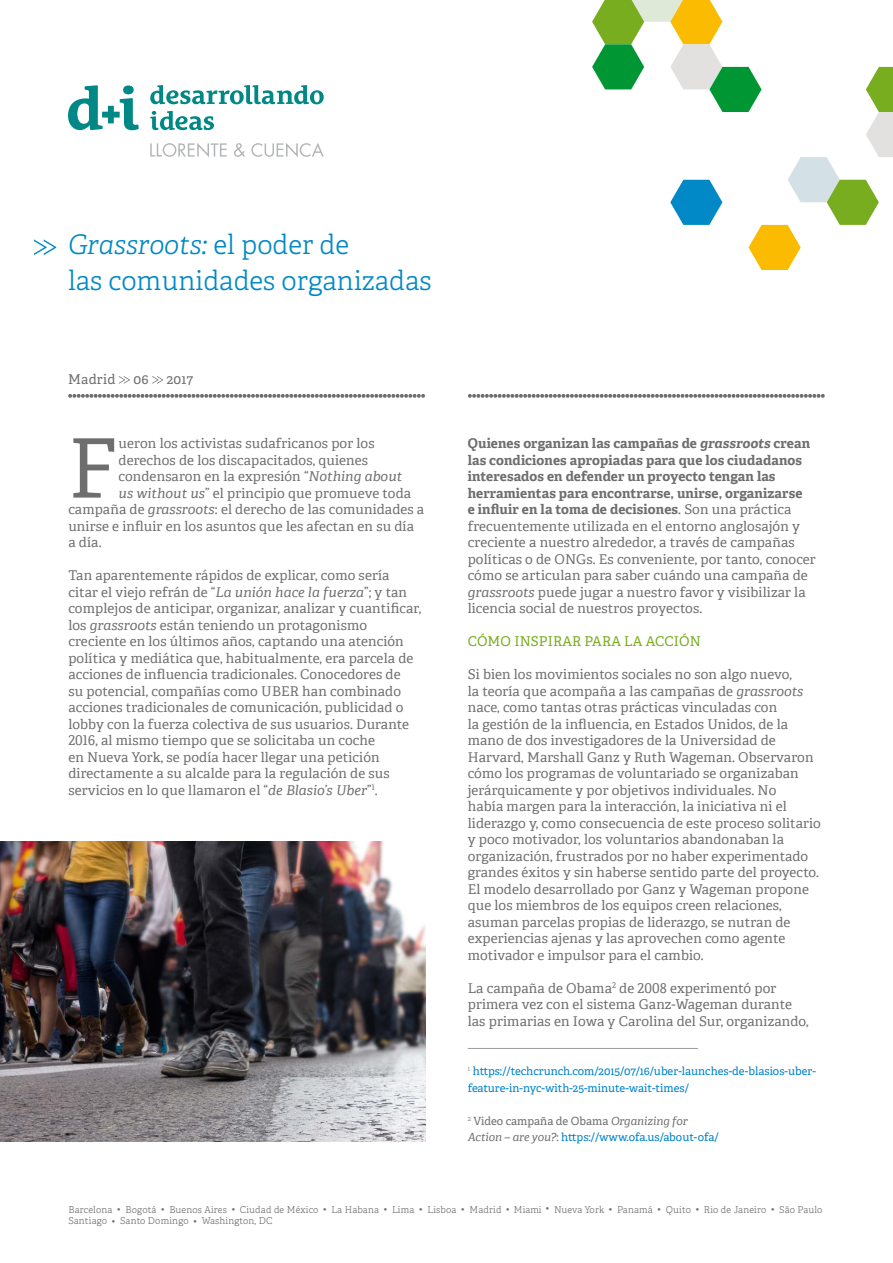
<style>
.page{position:relative;width:893px;height:1263px;background:#fff}
.page>*{position:absolute;margin:0;border:0;box-sizing:border-box;transform-origin:0 0}
.t1{font:81.9px "Adelle";color:#6e6e6f}
.t2{font:300 27px/36px "Adelle";color:#0089c6}
.t3{font:13.5px/16.5px "Adelle";letter-spacing:.01em;color:#6e6e6f}
.t4{font:13.5px "Adelle";letter-spacing:.01em;color:#76ad1c}
.t5{font:13.5px "Adelle";letter-spacing:.02em;color:#6e6e6f}
.t6{font:11.25px/16.5px "Adelle";color:#0082c9}
.t7{font:300 9.45px/11.4px "Adelle";letter-spacing:.02em;color:#6e6e6f}
.s1{font-style:italic}
.s2{font-weight:700}
.s3{font-weight:700;font-style:italic}
.s4{color:#6e6e6f}
.s5{font-style:italic;color:#6e6e6f}
</style>
<div class="page">
<img style="left:0;top:841px;width:425px;height:301px">
<svg style="left:34px;top:239px;width:22px;height:16px"></svg>
<svg style="left:119px;top:376px;width:11px;height:8px"></svg>
<svg style="left:152px;top:376px;width:11px;height:8px"></svg>
<svg style="left:68px;top:394px;width:357px;height:4px"></svg>
<svg style="left:468px;top:394px;width:357px;height:4px"></svg>
<svg style="left:592px;top:0;width:301px;height:270px"></svg>
<svg style="left:68px;top:85px;width:71px;height:45px"></svg>
<svg style="left:150px;top:85px;width:174px;height:19px"></svg>
<svg style="left:150px;top:111px;width:64px;height:19px"></svg>
<svg style="left:150px;top:143px;width:174px;height:14px"></svg>
<hr style="left:468px;top:1048px;width:230px;height:1px;background:#9c9e9f">
<h2 class="t2" style="left:68px;top:226px;width:365px"><span class="s1">Grassroots:</span> el poder de<br>las comunidades organizadas</h2>
<p class="t5" style="left:68px;top:369px;width:49px">Madrid</p>
<p class="t5" style="left:134px;top:369px;width:17px">06</p>
<p class="t5" style="left:167px;top:369px;width:28px">2017</p>
<h1 class="t1" style="left:68px;top:409px;width:51px">F</h1>
<p class="t3" style="left:119px;top:434px;width:257px">ueron los activistas sudafricanos por los</p>
<p class="t3" style="left:119px;top:451px;width:251px">derechos de los discapacitados, quienes</p>
<p class="t3" style="left:119px;top:467px;width:285px">condensaron en la expresión “<span class="s1">Nothing about</span></p>
<p class="t3" style="left:119px;top:484px;width:294px"><span class="s1">us without us</span>” el principio que promueve toda</p>
<p class="t3" style="left:68px;top:500px;width:357px">campaña de <span class="s1">grassroots</span>: el derecho de las comunidades a</p>
<p class="t3" style="left:68px;top:517px;width:347px">unirse e influir en los asuntos que les afectan en su día</p>
<p class="t3" style="left:68px;top:533px;width:35px">a día.</p>
<p class="t3" style="left:68px;top:566px;width:354px">Tan aparentemente rápidos de explicar, como sería citar el viejo refrán de “<span class="s1">La unión hace la fuerza</span>”; y tan complejos de anticipar, organizar, analizar y cuantificar, los <span class="s1">grassroots</span> están teniendo un protagonismo creciente en los últimos años, captando una atención política y mediática que, habitualmente, era parcela de acciones de influencia tradicionales. Conocedores de<br>su potencial, compañías como UBER han combinado acciones tradicionales de comunicación, publicidad o lobby con la fuerza colectiva de sus usuarios. Durante 2016, al mismo tiempo que se solicitaba un coche<br>en Nueva York, se podía hacer llegar una petición directamente a su alcalde para la regulación de sus servicios en lo que llamaron el “<span class="s1">de Blasio’s Uber</span>”<sup>1</sup>.</p>
<p class="t3" style="left:468px;top:434px;width:350px"><span class="s2">Quienes organizan las campañas de</span> <span class="s3">grassroots</span> <span class="s2">crean las condiciones apropiadas para que los ciudadanos interesados en defender un proyecto tengan las herramientas para encontrarse, unirse, organizarse<br>e influir en la toma de decisiones</span>. Son una práctica frecuentemente utilizada en el entorno anglosajón y creciente a nuestro alrededor, a través de campañas políticas o de ONGs. Es conveniente, por tanto, conocer cómo se articulan para saber cuándo una campaña de <span class="s1">grassroots</span> puede jugar a nuestro favor y visibilizar la licencia social de nuestros proyectos.</p>
<p class="t4" style="left:468px;top:631px;width:235px">Cómo inspirar para la acción</p>
<p class="t3" style="left:468px;top:665px;width:355px">Si bien los movimientos sociales no son algo nuevo,<br>la teoría que acompaña a las campañas de <span class="s1">grassroots </span>nace, como tantas otras prácticas vinculadas con<br>la gestión de la influencia, en Estados Unidos, de la mano de dos investigadores de la Universidad de Harvard, Marshall Ganz y Ruth Wageman. Observaron cómo los programas de voluntariado se organizaban jerárquicamente y por objetivos individuales. No<br>había margen para la interacción, la iniciativa ni el liderazgo y, como consecuencia de este proceso solitario y poco motivador, los voluntarios abandonaban la organización, frustrados por no haber experimentado grandes éxitos y sin haberse sentido parte del proyecto.<br>El modelo desarrollado por Ganz y Wageman propone que los miembros de los equipos creen relaciones, asuman parcelas propias de liderazgo, se nutran de experiencias ajenas y las aprovechen como agente motivador e impulsor para el cambio.</p>
<p class="t3" style="left:468px;top:979px;width:342px">La campaña de Obama<sup>2</sup> de 2008 experimentó por primera vez con el sistema Ganz-Wageman durante las primarias en Iowa y Carolina del Sur, organizando,</p>
<p class="t6" style="left:468px;top:1062px;width:350px"><sup>1</sup> https://techcrunch.com/2015/07/16/uber-launches-de-blasios-uber&shy;feature-in-nyc-with-25-minute-wait-times/</p>
<p class="t6" style="left:468px;top:1112px;width:252px"><sup>2</sup> <span class="s4">Video campaña de Obama</span> <span class="s5">Organizing for<br>Action – are you?</span><span class="s4">:</span> https://www.ofa.us/about-ofa/</p>
<p class="t7" style="left:68px;top:1204px;width:755px">Barcelona • Bogotá • Buenos Aires • Ciudad de México • La Habana • Lima • Lisboa • Madrid • Miami • Nueva York • Panamá • Quito • Rio de Janeiro • São Paulo<br>Santiago • Santo Domingo • Washington, DC</p>
</div>
